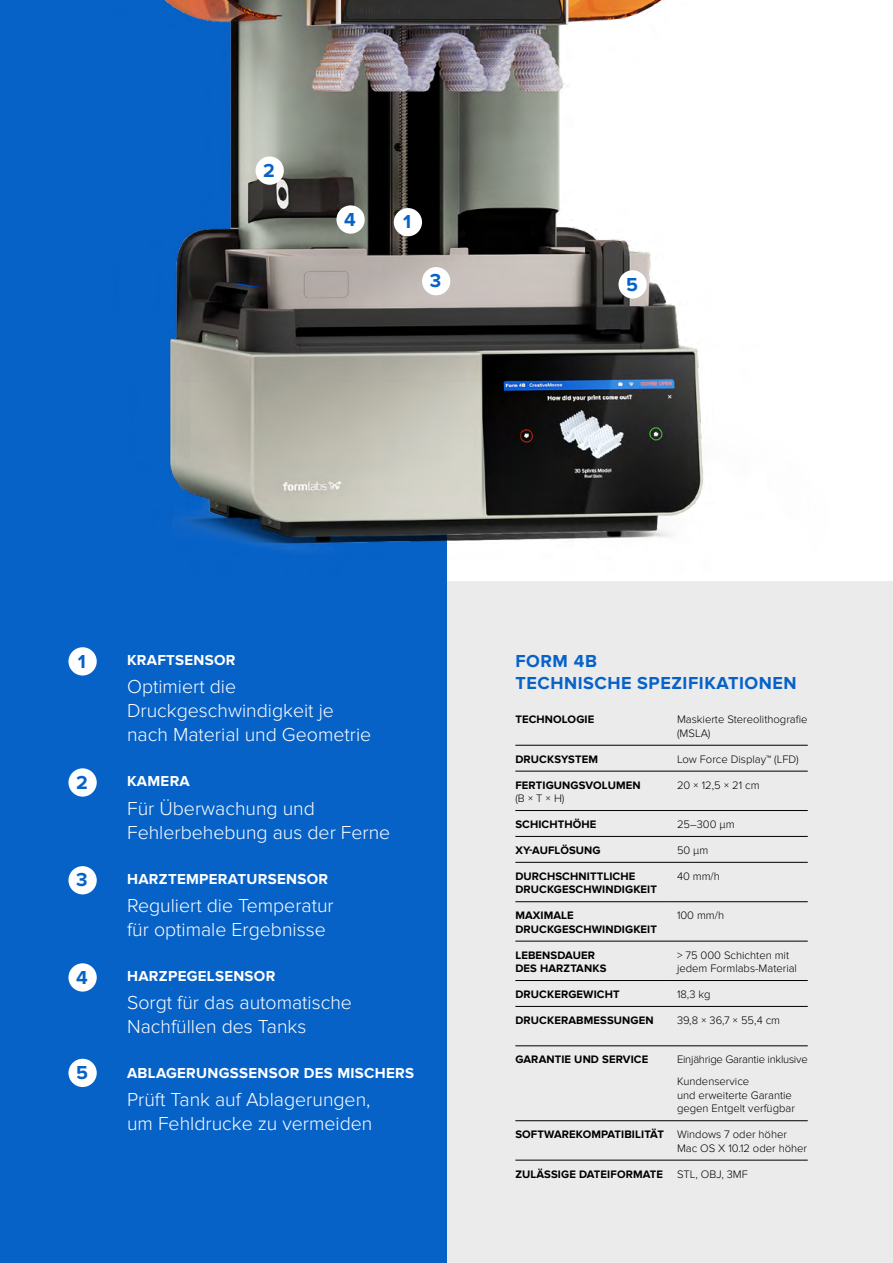
<style>
.page{position:relative;width:893px;height:1263px;background:#fff}
.page>*{position:absolute;margin:0;border:0;box-sizing:border-box;transform-origin:0 0}
.t1{font:300 19.5px/24px "Proxima Nova";color:#fff}
.t2{font:700 19.5px "Proxima Nova";color:#0762c8}
.t3{font:700 18px/21.6px "Proxima Nova";letter-spacing:.03em;color:#0762c8}
.t4{font:700 15px "Proxima Nova";letter-spacing:.02em;color:#fff}
.t5{font:300 11.25px/13.5px "Proxima Nova";color:#000}
.t6{font:700 11.25px/13.5px "Proxima Nova";letter-spacing:.01em;color:#000}
.t7{font:300 11.25px/22px "Proxima Nova";letter-spacing:-.02em;color:#000}
.s1{font-weight:700}
.s2{font-weight:300}
</style>
<div class="page">
<div style="left:0;top:582px;width:893px;height:681px;background:#ebebec"></div>
<div style="left:0;top:0;width:447px;height:1263px;background:#0762c8"></div>
<hr style="left:515px;top:1160px;width:156px;height:1px;background:#000">
<hr style="left:671px;top:1160px;width:137px;height:1px;background:#000">
<hr style="left:515px;top:745px;width:156px;height:1px;background:#000">
<hr style="left:671px;top:745px;width:137px;height:1px;background:#000">
<hr style="left:515px;top:771px;width:156px;height:1px;background:#000">
<hr style="left:671px;top:771px;width:137px;height:1px;background:#000">
<hr style="left:515px;top:810px;width:156px;height:1px;background:#000">
<hr style="left:671px;top:810px;width:137px;height:1px;background:#000">
<hr style="left:515px;top:836px;width:156px;height:1px;background:#000">
<hr style="left:671px;top:836px;width:137px;height:1px;background:#000">
<hr style="left:515px;top:862px;width:156px;height:1px;background:#000">
<hr style="left:671px;top:862px;width:137px;height:1px;background:#000">
<hr style="left:515px;top:901px;width:156px;height:1px;background:#000">
<hr style="left:671px;top:901px;width:137px;height:1px;background:#000">
<hr style="left:515px;top:941px;width:156px;height:1px;background:#000">
<hr style="left:671px;top:941px;width:137px;height:1px;background:#000">
<hr style="left:515px;top:980px;width:156px;height:1px;background:#000">
<hr style="left:671px;top:980px;width:137px;height:1px;background:#000">
<hr style="left:515px;top:1006px;width:156px;height:1px;background:#000">
<hr style="left:671px;top:1006px;width:137px;height:1px;background:#000">
<hr style="left:515px;top:1045px;width:156px;height:1px;background:#000">
<hr style="left:671px;top:1045px;width:137px;height:1px;background:#000">
<hr style="left:515px;top:1120px;width:156px;height:1px;background:#000">
<hr style="left:671px;top:1120px;width:137px;height:1px;background:#000">
<img style="left:164px;top:0;width:729px;height:582px">
<div style="left:68px;top:647px;width:29px;height:28px;background:#fff;border-radius:50%"></div>
<div style="left:68px;top:768px;width:29px;height:29px;background:#fff;border-radius:50%"></div>
<div style="left:68px;top:866px;width:29px;height:28px;background:#fff;border-radius:50%"></div>
<div style="left:68px;top:963px;width:29px;height:28px;background:#fff;border-radius:50%"></div>
<div style="left:68px;top:1059px;width:29px;height:28px;background:#fff;border-radius:50%"></div>
<div style="left:256px;top:156px;width:28px;height:29px;background:#fff;border-radius:50%"></div>
<div style="left:422px;top:267px;width:28px;height:28px;background:#fff;border-radius:50%"></div>
<div style="left:394px;top:208px;width:28px;height:28px;background:#fff;border-radius:50%"></div>
<div style="left:336px;top:205px;width:29px;height:29px;background:#fff;border-radius:50%"></div>
<div style="left:618px;top:270px;width:29px;height:28px;background:#fff;border-radius:50%"></div>
<h1 class="t2" style="left:263px;top:159px;width:13px">2</h1>
<h1 class="t2" style="left:344px;top:208px;width:13px">4</h1>
<h1 class="t2" style="left:403px;top:211px;width:10px">1</h1>
<h1 class="t2" style="left:430px;top:270px;width:13px">3</h1>
<h1 class="t2" style="left:626px;top:273px;width:13px">5</h1>
<h1 class="t2" style="left:78px;top:650px;width:10px">1</h1>
<h1 class="t2" style="left:76px;top:771px;width:13px">2</h1>
<h1 class="t2" style="left:76px;top:869px;width:13px">3</h1>
<h1 class="t2" style="left:76px;top:966px;width:13px">4</h1>
<h1 class="t2" style="left:76px;top:1061px;width:13px">5</h1>
<h3 class="t4" style="left:127px;top:651px;width:110px">KRAFTSENSOR</h3>
<h1 class="t1" style="left:127px;top:675px;width:246px">Optimiert die<br>Druckgeschwindigkeit je nach Material und Geometrie</h1>
<h3 class="t4" style="left:127px;top:773px;width:64px">KAMERA</h3>
<h1 class="t1" style="left:127px;top:796px;width:265px">Für Überwachung und<br>Fehlerbehebung aus der Ferne</h1>
<h3 class="t4" style="left:127px;top:870px;width:202px">HARZTEMPERATURSENSOR</h3>
<h1 class="t1" style="left:127px;top:894px;width:208px">Reguliert die Temperatur für optimale Ergebnisse</h1>
<h3 class="t4" style="left:127px;top:967px;width:150px">HARZPEGELSENSOR</h3>
<h1 class="t1" style="left:127px;top:991px;width:226px">Sorgt für das automatische<br>Nachfüllen des Tanks</h1>
<h3 class="t4" style="left:127px;top:1064px;width:289px">ABLAGERUNGSSENSOR DES MISCHERS</h3>
<h1 class="t1" style="left:127px;top:1088px;width:247px">Prüft Tank auf Ablagerungen, um Fehldrucke zu vermeiden</h1>
<h2 class="t3" style="left:515px;top:651px;width:283px">FORM 4B<br>TECHNISCHE SPEZIFIKATIONEN</h2>
<p class="t6" style="left:515px;top:713px;width:80px">TECHNOLOGIE</p>
<p class="t5" style="left:677px;top:713px;width:132px">Maskierte Stereolithografie (MSLA)</p>
<p class="t6" style="left:515px;top:752px;width:84px">DRUCKSYSTEM</p>
<p class="t5" style="left:677px;top:752px;width:123px">Low Force Display™ (LFD)</p>
<p class="t6" style="left:515px;top:778px;width:127px">FERTIGUNGSVOLUMEN</p>
<p class="t5" style="left:515px;top:792px;width:51px">(B × T × H)</p>
<p class="t5" style="left:677px;top:778px;width:84px">20 × 12,5 × 21 cm</p>
<p class="t6" style="left:515px;top:818px;width:83px">SCHICHTHÖHE</p>
<p class="t5" style="left:677px;top:817px;width:59px">25–300 μm</p>
<p class="t6" style="left:515px;top:843px;width:87px">XY-AUFLÖSUNG</p>
<p class="t5" style="left:677px;top:843px;width:33px">50 μm</p>
<p class="t6" style="left:515px;top:869px;width:143px">DURCHSCHNITTLICHE<br>DRUCKGESCHWINDIGKEIT</p>
<p class="t5" style="left:677px;top:869px;width:44px">40 mm/h</p>
<p class="t6" style="left:515px;top:909px;width:143px">MAXIMALE<br>DRUCKGESCHWINDIGKEIT</p>
<p class="t5" style="left:677px;top:909px;width:49px">100 mm/h</p>
<p class="t6" style="left:515px;top:948px;width:93px">LEBENSDAUER<br>DES HARZTANKS</p>
<p class="t5" style="left:677px;top:948px;width:122px">&gt; 75 000 Schichten mit jedem Formlabs-Material</p>
<p class="t6" style="left:515px;top:988px;width:106px">DRUCKERGEWICHT</p>
<p class="t5" style="left:677px;top:987px;width:35px">18,3 kg</p>
<p class="t6" style="left:515px;top:1013px;width:140px">DRUCKERABMESSUNGEN</p>
<p class="t5" style="left:677px;top:1013px;width:105px">39,8 × 36,7 × 55,4 cm</p>
<p class="t6" style="left:515px;top:1053px;width:134px">GARANTIE UND SERVICE</p>
<p class="t7" style="left:677px;top:1048px;width:132px">Einjährige Garantie inklusive<br>Kundenservice</p>
<p class="t5" style="left:677px;top:1088px;width:119px">und erweiterte Garantie gegen Entgelt verfügbar</p>
<p class="t5" style="left:677px;top:1128px;width:132px;text-indent:-162px"><span class="s1">SOFTWAREKOMPATIBILITÄT</span> Windows 7 oder höher<br>Mac OS X 10.12 oder höher</p>
<p class="t6" style="left:515px;top:1167px;width:234px">ZULÄSSIGE DATEIFORMATE <span class="s2">STL, OBJ, 3MF</span></p>
</div>
